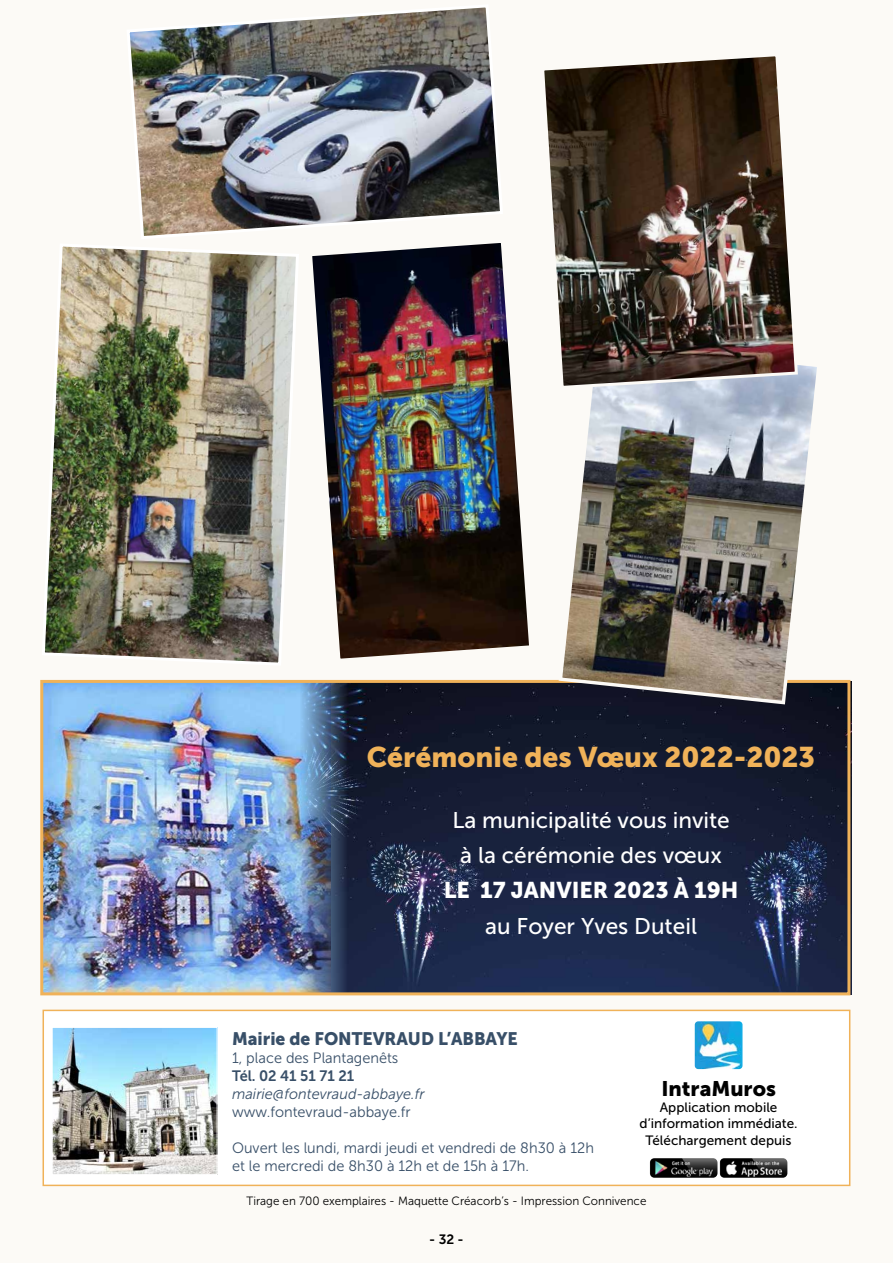
<style>
.page{position:relative;width:893px;height:1263px;background:#fcfaf6}
.page>*{position:absolute;margin:0;border:0;box-sizing:border-box;transform-origin:0 0}
.t1{font:28.35px "Museo Sans 900";color:#f0b259}
.t2{font:22.65px/35.2px "Museo Sans 500";color:#fff;text-align:center}
.t3{font:22.65px "Museo Sans 900";color:#fff}
.t4{font:21px "Museo Sans 900";color:#000}
.t5{font:18px "Museo Sans 900";color:#384f68}
.t6{font:15px/18px "Museo Sans 300";color:#384f68}
.t7{font:italic 15px "Museo Sans 300";color:#384f68}
.t8{font:15px "Museo Sans 700";color:#384f68}
.t9{font:13.5px/16.2px "Museo Sans 500";color:#000;text-align:center}
.t10{font:13.5px "Museo Sans 700";color:#000}
.t11{font:12px "Museo Sans 300";color:#000}
</style>
<div class="page">
<div style="left:43px;top:1010px;width:807px;height:176px;background:#fff;border:2px solid #f0b259"></div>
<img style="left:54px;top:1029px;width:162px;height:144px">
<div style="left:52px;top:1027px;width:166px;height:148px;border:1px solid #fff"></div>
<img style="left:695px;top:1021px;width:47px;height:48px">
<img style="left:650px;top:1158px;width:67px;height:20px">
<img style="left:720px;top:1158px;width:67px;height:20px">
<img style="left:129px;top:7px;width:371px;height:229px">
<img style="left:312px;top:243px;width:217px;height:416px">
<img style="left:44px;top:246px;width:252px;height:417px">
<img style="left:44px;top:684px;width:52px;height:307px">
<img style="left:96px;top:681px;width:755px;height:314px">
<div style="left:40px;top:680px;width:810px;height:315px;border:3px solid #f0b259"></div>
<img style="left:557px;top:365px;width:265px;height:341px">
<img style="left:544px;top:56px;width:255px;height:335px">
<h1 class="t1" style="left:367px;top:741px;width:450px">Cérémonie des Vœux 2022-2023</h1>
<h2 class="t2" style="left:452px;top:802px;width:279px">La municipalité vous invite à la cérémonie des vœux</h2>
<h2 class="t3" style="left:444px;top:878px;width:296px">LE 17 JANVIER 2023 À 19H</h2>
<h2 class="t2" style="left:485px;top:908px;width:213px">au Foyer Yves Duteil</h2>
<p class="t5" style="left:232px;top:1029px;width:287px">Mairie de FONTEVRAUD L’ABBAYE</p>
<p class="t6" style="left:232px;top:1049px;width:168px">1, place des Plantagenêts</p>
<p class="t8" style="left:232px;top:1068px;width:124px">Tél. 02 41 51 71 21</p>
<p class="t7" style="left:232px;top:1086px;width:194px">mairie@fontevraud-abbaye.fr</p>
<p class="t6" style="left:232px;top:1103px;width:180px">www.fontevraud-abbaye.fr</p>
<p class="t6" style="left:232px;top:1139px;width:363px">Ouvert les lundi, mardi jeudi et vendredi de 8h30 à 12h et le mercredi de 8h30 à 12h et de 15h à 17h.</p>
<p class="t11" style="left:247px;top:1194px;width:401px">Tirage en 700 exemplaires - Maquette Créacorb’s - Impression Connivence</p>
<h3 class="t4" style="left:661px;top:1076px;width:116px">IntraMuros</h3>
<p class="t9" style="left:640px;top:1099px;width:160px">Application mobile d’information immédiate.<br>Téléchargement depuis</p>
<p class="t10" style="left:429px;top:1232px;width:36px">- 32 -</p>
</div>
